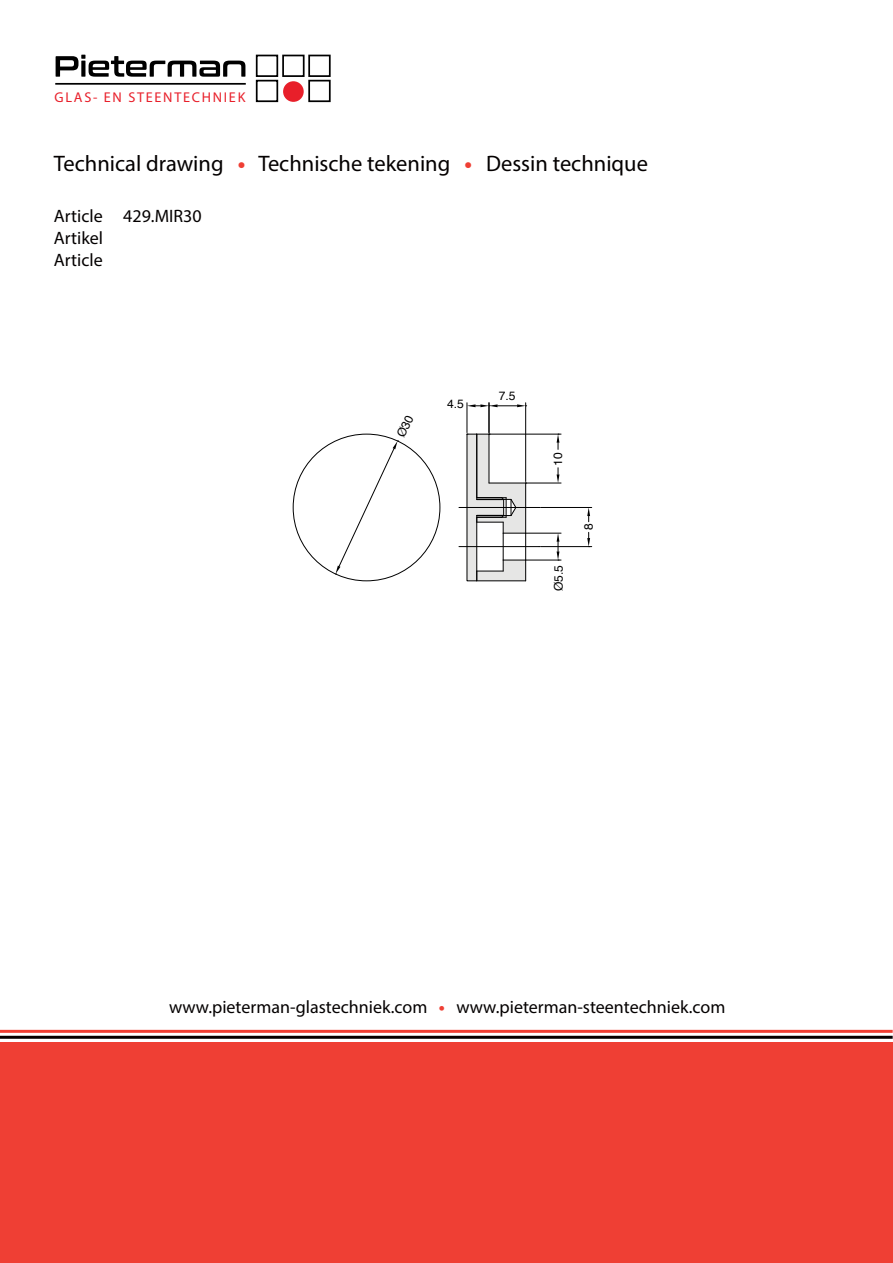
<style>
.page{position:relative;width:893px;height:1263px;background:#fff}
.page>*{position:absolute;margin:0;border:0;box-sizing:border-box;transform-origin:0 0}
.t1{font:22.5px "Myriad Pro";color:#040000}
.t2{font:18px/21.6px "Myriad Pro";color:#040000;text-align:justify}
.t3{font:14.25px "Myriad Pro";letter-spacing:.12em;color:#e81f2a}
.t4{font:12.15px "Helvetica";color:#000}
.s1{font-weight:700;color:#ef3f34}
</style>
<div class="page">
<div style="left:0;top:1042px;width:893px;height:221px;background:#ef3f34"></div>
<hr style="left:0;top:1036px;width:893px;height:3px;background:#040000">
<hr style="left:0;top:1030px;width:893px;height:3px;background:#ef3f34">
<svg style="left:55px;top:54px;width:276px;height:49px"></svg>
<div style="left:283px;top:81px;width:21px;height:21px;background:#e81f2a;border-radius:50%"></div>
<hr style="left:467px;top:403px;width:1px;height:30px;background:#000">
<hr style="left:489px;top:403px;width:1px;height:30px;background:#000">
<hr style="left:525px;top:403px;width:1px;height:79px;background:#000">
<svg style="left:467px;top:404px;width:60px;height:3px"></svg>
<hr style="left:527px;top:483px;width:34px;height:1px;background:#000">
<hr style="left:490px;top:434px;width:71px;height:1px;background:#000">
<svg style="left:557px;top:468px;width:2px;height:15px"></svg>
<svg style="left:557px;top:434px;width:2px;height:15px"></svg>
<hr style="left:541px;top:507px;width:51px;height:1px;background:#000">
<hr style="left:541px;top:546px;width:51px;height:1px;background:#000">
<svg style="left:587px;top:508px;width:3px;height:14px"></svg>
<svg style="left:587px;top:532px;width:3px;height:15px"></svg>
<hr style="left:527px;top:533px;width:34px;height:1px;background:#000">
<hr style="left:527px;top:560px;width:34px;height:1px;background:#000">
<svg style="left:557px;top:533px;width:2px;height:28px"></svg>
<svg style="left:459px;top:433px;width:81px;height:149px"></svg>
<svg style="left:335px;top:433px;width:79px;height:142px"></svg>
<p class="t3" style="left:55px;top:92px;width:192px">GLAS- EN STEENTECHNIEK</p>
<p class="t1" style="left:54px;top:155px;width:595px">Technical drawing <span class="s1">•</span> Technische tekening <span class="s1">•</span> Dessin technique</p>
<p class="t2" style="left:54px;top:207px;width:51px">Article Artikel Article</p>
<p class="t2" style="left:123px;top:207px;width:80px">429.MIR30</p>
<p class="t4" style="left:447px;top:399px;width:18px">4.5</p>
<p class="t4" style="left:499px;top:391px;width:18px">7.5</p>
<p class="t4" style="left:553px;top:466px;width:15px;rotate:-90deg">10</p>
<p class="t4" style="left:553px;top:591px;width:28px;rotate:-90deg">Ø5.5</p>
<p class="t4" style="left:583px;top:530px;width:8px;rotate:-90deg">8</p>
<p class="t2" style="left:169px;top:998px;width:558px">www.pieterman-glastechniek.com <span class="s1">•</span> www.pieterman-steentechniek.com</p>
</div>
